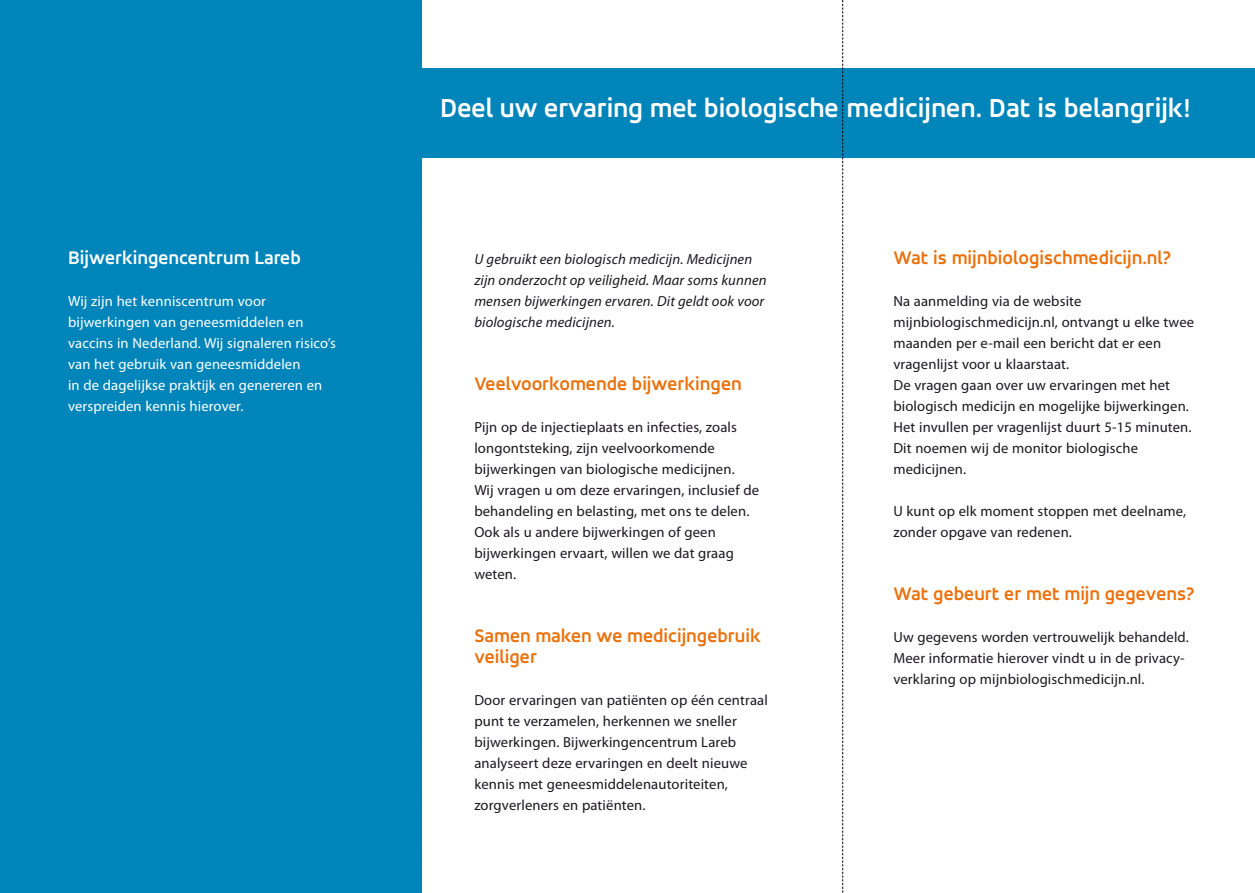
<style>
.page{position:relative;width:1255px;height:893px;background:#fff}
.page>*{position:absolute;margin:0;border:0;box-sizing:border-box;transform-origin:0 0}
.t1{font:700 27.9px "Accord Alternate";letter-spacing:-.005em;color:#fff}
.t2{font:700 19.5px/21px "Accord Alternate";color:#ec710b}
.t3{font:700 19.5px "Accord Alternate";color:#fff}
.t4{font:14.7px/21px "Myriad Pro";letter-spacing:.01em;color:#1a181c}
.t5{font:14.7px/21px "Myriad Pro";letter-spacing:.01em;color:#fff}
.t6{font:italic 14.7px/21px "Myriad Pro";letter-spacing:.01em;color:#1a181c}
</style>
<div class="page">
<div style="left:400px;top:68px;width:854px;height:89px;background:#0085bb"></div>
<svg style="left:842px;top:0;width:1px;height:893px"></svg>
<svg style="left:421px;top:0;width:1px;height:893px"></svg>
<div style="left:0;top:0;width:421px;height:893px;background:#0085bb"></div>
<h2 class="t3" style="left:68px;top:246px;width:234px">Bijwerkingencentrum Lareb</h2>
<p class="t5" style="left:68px;top:291px;width:269px">Wij zijn het kenniscentrum voor bijwerkingen van geneesmiddelen en vaccins in Nederland. Wij signaleren risico’s van het gebruik van geneesmiddelen<br>in de dagelijkse praktijk en genereren en verspreiden kennis hierover.</p>
<h1 class="t1" style="left:440px;top:91px;width:752px">Deel uw ervaring met biologische medicijnen. Dat is belangrijk!</h1>
<p class="t6" style="left:474px;top:249px;width:294px">U gebruikt een biologisch medicijn. Medicijnen zijn onderzocht op veiligheid. Maar soms kunnen mensen bijwerkingen ervaren. Dit geldt ook voor biologische medicijnen.</p>
<h2 class="t2" style="left:474px;top:373px;width:269px">Veelvoorkomende bijwerkingen</h2>
<p class="t4" style="left:474px;top:417px;width:286px">Pijn op de injectieplaats en infecties, zoals longontsteking, zijn veelvoorkomende bijwerkingen van biologische medicijnen.<br>Wij vragen u om deze ervaringen, inclusief de behandeling en belasting, met ons te delen.<br>Ook als u andere bijwerkingen of geen bijwerkingen ervaart, willen we dat graag weten.</p>
<h2 class="t2" style="left:474px;top:625px;width:288px">Samen maken we medicijngebruik veiliger</h2>
<p class="t4" style="left:474px;top:690px;width:295px">Door ervaringen van patiënten op één centraal punt te verzamelen, herkennen we sneller bijwerkingen. Bijwerkingencentrum Lareb analyseert deze ervaringen en deelt nieuwe kennis met geneesmiddelenautoriteiten, zorgverleners en patiënten.</p>
<h2 class="t2" style="left:893px;top:247px;width:279px">Wat is mijnbiologischmedicijn.nl?</h2>
<p class="t4" style="left:893px;top:291px;width:302px">Na aanmelding via de website mijnbiologischmedicijn.nl, ontvangt u elke twee maanden per e-mail een bericht dat er een vragenlijst voor u klaarstaat.<br>De vragen gaan over uw ervaringen met het biologisch medicijn en mogelijke bijwerkingen.<br>Het invullen per vragenlijst duurt 5-15 minuten.<br>Dit noemen wij de monitor biologische medicijnen.</p>
<p class="t4" style="left:893px;top:501px;width:294px">U kunt op elk moment stoppen met deelname, zonder opgave van redenen.</p>
<h2 class="t2" style="left:893px;top:583px;width:303px">Wat gebeurt er met mijn gegevens?</h2>
<p class="t4" style="left:893px;top:627px;width:297px">Uw gegevens worden vertrouwelijk behandeld.<br>Meer informatie hierover vindt u in de privacy&shy;verklaring op mijnbiologischmedicijn.nl.</p>
</div>
